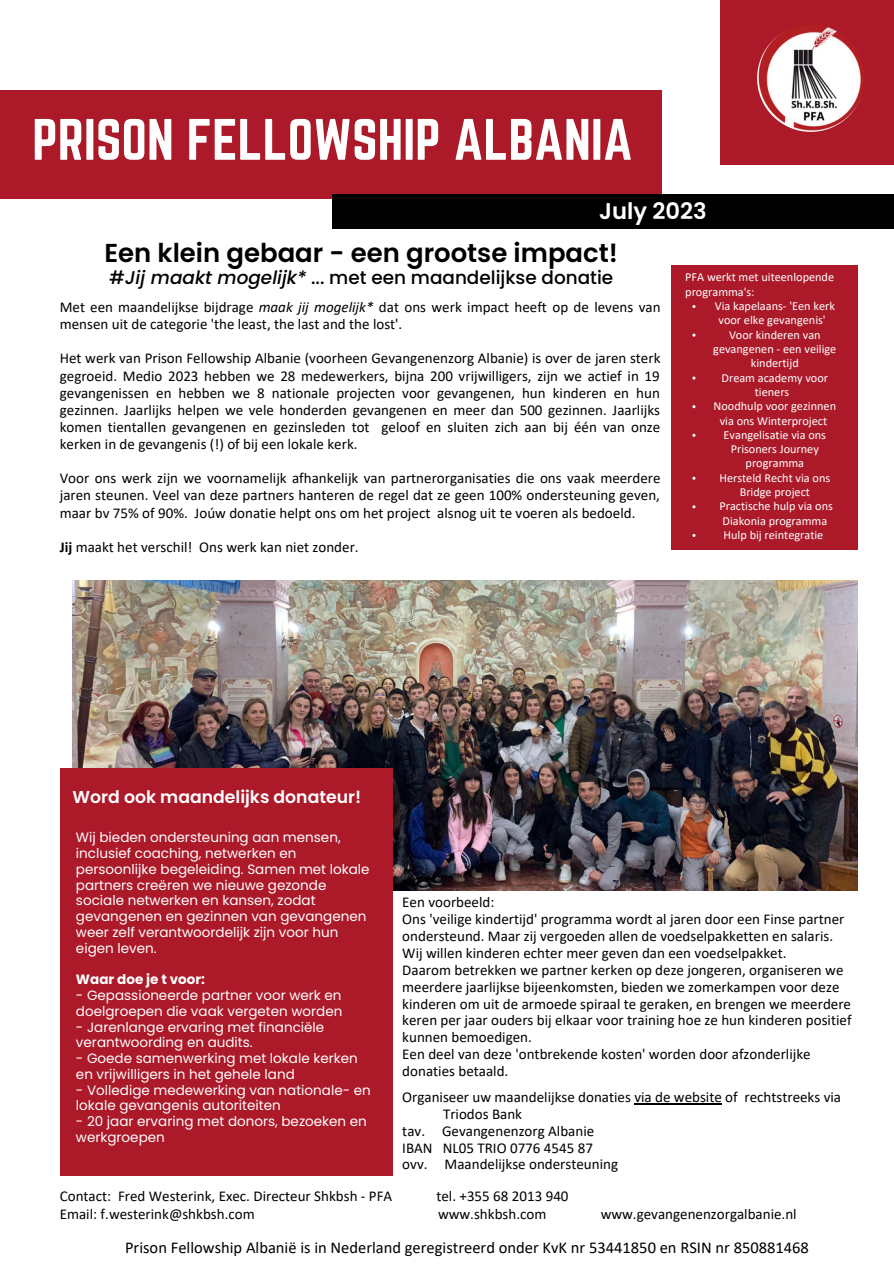
<style>
.page{position:relative;width:894px;height:1264px;background:#fff}
.page>*{position:absolute;margin:0;border:0;box-sizing:border-box;transform-origin:0 0}
.t1{font:51px "Norwester";color:#fff}
.t2{font:600 25.95px "Poppins";color:#000}
.t3{font:600 22.65px "Poppins";color:#fff}
.t4{font:500 18.45px "Poppins";color:#000}
.t5{font:600 17.25px "Poppins";color:#fff}
.t6{font:16.5px "Calibri";color:#000}
.t7{font:15px/17.1px "Calibri";color:#000}
.t8{font:13.5px/15.8px "Poppins";color:#fff}
.t9{font:700 13.5px "Poppins";color:#fff}
.t10{font:12.3px/14.2px "Calibri";color:#fff;text-align:center}
.s1{font-style:italic}
.s2{font-weight:700}
</style>
<div class="page">
<div style="left:0;top:90px;width:662px;height:108px;background:#ac1929"></div>
<div style="left:720px;top:0;width:173px;height:165px;background:#ac1929"></div>
<div style="left:671px;top:265px;width:186px;height:284px;background:#ac1929"></div>
<img style="left:72px;top:580px;width:785px;height:310px">
<div style="left:60px;top:767px;width:332px;height:408px;background:#ac1929"></div>
<img style="left:756px;top:25px;width:108px;height:107px;border-radius:50%">
<div style="left:332px;top:194px;width:561px;height:34px;background:#000"></div>
<hr style="left:634px;top:1102px;width:87px;height:2px;background:#000">
<p class="t1" style="left:32px;top:109px;width:602px">PRISON FELLOWSHIP ALBANIA</p>
<p class="t3" style="left:599px;top:195px;width:109px">July 2023</p>
<p class="t2" style="left:104px;top:234px;width:515px">Een klein gebaar - een grootse impact!</p>
<p class="t4" style="left:109px;top:265px;width:505px">#<span class="s1">Jij maakt mogelijk*</span> ... met een maandelijkse donatie</p>
<p class="t7" style="left:60px;top:300px;width:602px">Met een maandelijkse bijdrage <span class="s1">maak jij mogelijk*</span> dat ons werk impact heeft op de levens van mensen uit de categorie 'the least, the last and the lost'.</p>
<p class="t7" style="left:60px;top:351px;width:602px;text-align:justify">Het werk van Prison Fellowship Albanie (voorheen Gevangenenzorg Albanie) is over de jaren sterk gegroeid. Medio 2023 hebben we 28 medewerkers, bijna 200 vrijwilligers, zijn we actief in 19 gevangenissen en hebben we 8 nationale projecten voor gevangenen, hun kinderen en hun gezinnen. Jaarlijks helpen we vele honderden gevangenen en meer dan 500 gezinnen. Jaarlijks komen tientallen gevangenen en gezinsleden tot geloof en sluiten zich aan bij één van onze kerken in de gevangenis (!) of bij een lokale kerk.</p>
<p class="t7" style="left:60px;top:471px;width:602px;text-align:justify">Voor ons werk zijn we voornamelijk afhankelijk van partnerorganisaties die ons vaak meerdere jaren steunen. Veel van deze partners hanteren de regel dat ze geen 100% ondersteuning geven, maar bv 75% of 90%. Joúw donatie helpt ons om het project alsnog uit te voeren als bedoeld.</p>
<p class="t7" style="left:60px;top:539px;width:300px"><span class="s2">Jij</span> maakt het verschil! Ons werk kan niet zonder.</p>
<p class="t10" style="left:685px;top:271px;width:150px;text-align:left">PFA werkt met uiteenlopende programma's:</p>
<p class="t10" style="left:714px;top:300px;width:122px">Via kapelaans- 'Een kerk voor elke gevangenis'</p>
<p class="t10" style="left:713px;top:328px;width:125px">Voor kinderen van gevangenen - een veilige kindertijd</p>
<p class="t10" style="left:721px;top:371px;width:108px">Dream academy voor tieners</p>
<p class="t10" style="left:713px;top:400px;width:124px">Noodhulp voor gezinnen via ons Winterproject</p>
<p class="t10" style="left:723px;top:428px;width:104px">Evangelisatie via ons<br>Prisoners Journey programma</p>
<p class="t10" style="left:719px;top:471px;width:112px">Hersteld Recht via ons<br>Bridge project</p>
<p class="t10" style="left:719px;top:500px;width:115px;text-align:left">Practische hulp via ons<br>Diakonia programma</p>
<p class="t10" style="left:723px;top:529px;width:101px">Hulp bij reintegratie</p>
<p class="t5" style="left:72px;top:785px;width:290px">Word ook maandelijks donateur!</p>
<p class="t8" style="left:76px;top:829px;width:295px">Wij bieden ondersteuning aan mensen, inclusief coaching, netwerken en persoonlijke begeleiding. Samen met lokale partners creëren we nieuwe gezonde sociale netwerken en kansen, zodat gevangenen en gezinnen van gevangenen weer zelf verantwoordelijk zijn voor hun eigen leven.</p>
<p class="t9" style="left:76px;top:970px;width:130px">Waar doe je t voor:</p>
<p class="t8" style="left:76px;top:987px;width:268px">- Gepassioneerde partner voor werk en doelgroepen die vaak vergeten worden</p>
<p class="t8" style="left:76px;top:1018px;width:250px">- Jarenlange ervaring met financiële verantwoording en audits.</p>
<p class="t8" style="left:76px;top:1050px;width:283px">- Goede samenwerking met lokale kerken en vrijwilligers in het gehele land</p>
<p class="t8" style="left:76px;top:1082px;width:296px">- Volledige medewerking van nationale- en lokale gevangenis autoriteiten</p>
<p class="t8" style="left:76px;top:1113px;width:292px">- 20 jaar ervaring met donors, bezoeken en werkgroepen</p>
<p class="t7" style="left:402px;top:894px;width:94px">Een voorbeeld:</p>
<p class="t7" style="left:402px;top:911px;width:443px">Ons 'veilige kindertijd' programma wordt al jaren door een Finse partner ondersteund. Maar zij vergoeden allen de voedselpakketten en salaris.</p>
<p class="t7" style="left:402px;top:945px;width:385px">Wij willen kinderen echter meer geven dan een voedselpakket.</p>
<p class="t7" style="left:402px;top:962px;width:450px">Daarom betrekken we partner kerken op deze jongeren, organiseren we meerdere jaarlijkse bijeenkomsten, bieden we zomerkampen voor deze kinderen om uit de armoede spiraal te geraken, en brengen we meerdere keren per jaar ouders bij elkaar voor training hoe ze hun kinderen positief kunnen bemoedigen.</p>
<p class="t7" style="left:402px;top:1047px;width:410px">Een deel van deze 'ontbrekende kosten' worden door afzonderlijke donaties betaald.</p>
<p class="t7" style="left:402px;top:1089px;width:440px">Organiseer uw maandelijkse donaties via de website of rechtstreeks via</p>
<p class="t7" style="left:443px;top:1106px;width:81px">Triodos Bank</p>
<p class="t7" style="left:402px;top:1123px;width:193px">tav. Gevangenenzorg Albanie</p>
<p class="t7" style="left:402px;top:1140px;width:192px">IBAN NL05 TRIO 0776 4545 87</p>
<p class="t7" style="left:402px;top:1157px;width:217px">ovv. Maandelijkse ondersteuning</p>
<p class="t7" style="left:60px;top:1188px;width:334px">Contact: Fred Westerink, Exec. Directeur Shkbsh - PFA</p>
<p class="t7" style="left:436px;top:1188px;width:134px">tel. +355 68 2013 940</p>
<p class="t7" style="left:60px;top:1206px;width:196px">Email: f.westerink@shkbsh.com</p>
<p class="t7" style="left:438px;top:1206px;width:110px">www.shkbsh.com</p>
<p class="t7" style="left:600px;top:1206px;width:197px">www.gevangenenzorgalbanie.nl</p>
<p class="t6" style="left:125px;top:1240px;width:685px">Prison Fellowship Albanië is in Nederland geregistreerd onder KvK nr 53441850 en RSIN nr 850881468</p>
</div>
